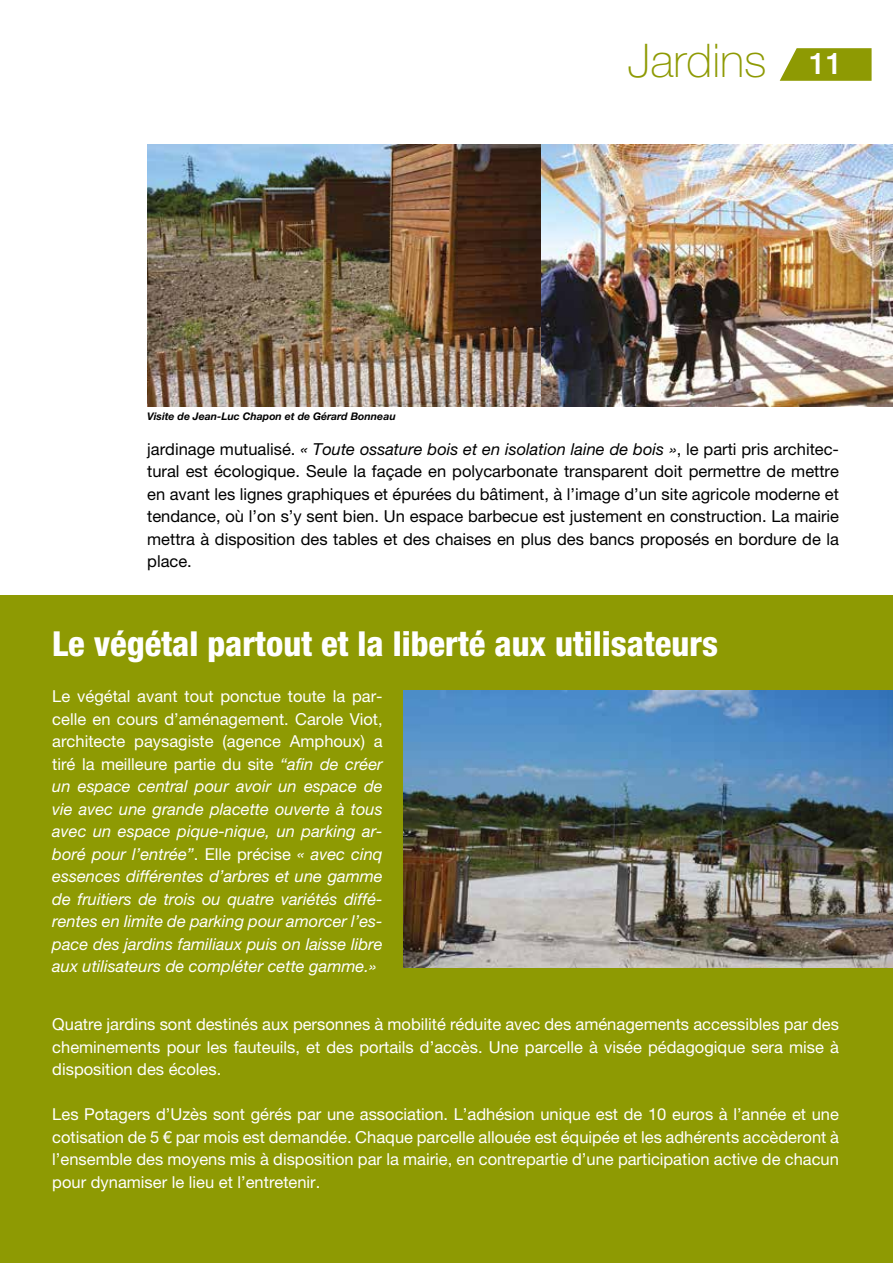
<style>
.page{position:relative;width:893px;height:1263px;background:#fff}
.page>*{position:absolute;margin:0;border:0;box-sizing:border-box;transform-origin:0 0}
.t1{font:100 46.5px "Helvetica Neue LT Pro";color:#8e9a03}
.t2{font:800 condensed 34.5px "Helvetica Neue LT Pro";color:#fff}
.t3{font:16.5px/22.5px "Helvetica Neue LT Pro";color:#fff;text-align:justify}
.t4{font:italic 16.5px/22.5px "Helvetica Neue LT Pro";color:#fff;text-align:justify}
.t5{font:16.5px/22.5px "Helvetica Neue LT Pro";color:#000;text-align:justify}
.t6{font:italic 700 10.5px "Helvetica Neue LT Pro";color:#000}
.s1{font-weight:500;font-size:30px;color:#fff}
.s2{font-style:italic}
.s3{font-style:normal}
</style>
<div class="page">
<div style="left:0;top:595px;width:893px;height:668px;background:#8e9a03"></div>
<svg style="left:780px;top:48px;width:92px;height:33px;background:#99a41d"></svg>
<img style="left:147px;top:144px;width:746px;height:262px">
<img style="left:404px;top:690px;width:489px;height:278px">
<p class="t6" style="left:147px;top:410px;width:250px">Visite de Jean-Luc Chapon et de Gérard Bonneau</p>
<h1 class="t1" style="left:628px;top:34px;width:216px">Jardins <span class="s1">11</span></h1>
<p class="t5" style="left:147px;top:437px;width:693px">jardinage mutualisé. <span class="s2">« Toute ossature bois et en isolation laine de bois »</span>, le parti pris architec&shy;tural est écologique. Seule la façade en polycarbonate transparent doit permettre de mettre en avant les lignes graphiques et épurées du bâtiment, à l’image d’un site agricole moderne et tendance, où l’on s’y sent bien. Un espace barbecue est justement en construction. La mairie mettra à disposition des tables et des chaises en plus des bancs proposés en bordure de la place.</p>
<h2 class="t2" style="left:52px;top:622px;width:667px">Le végétal partout et la liberté aux utilisateurs</h2>
<p class="t4" style="left:52px;top:685px;width:332px"><span class="s3">Le végétal avant tout ponctue toute la par&shy;celle en cours d’aménagement. Carole Viot, architecte paysagiste (agence Amphoux) a tiré la meilleure partie du site</span> “afin de créer un espace central pour avoir un espace de vie avec une grande placette ouverte à tous avec un espace pique-nique, un parking ar&shy;boré pour l’entrée”<span class="s3">. Elle précise</span> « avec cinq essences différentes d’arbres et une gamme de fruitiers de trois ou quatre variétés diffé&shy;rentes en limite de parking pour amorcer l’es&shy;pace des jardins familiaux puis on laisse libre aux utilisateurs de compléter cette gamme.»</p>
<p class="t3" style="left:52px;top:1013px;width:788px">Quatre jardins sont destinés aux personnes à mobilité réduite avec des aménagements accessibles par des cheminements pour les fauteuils, et des portails d’accès. Une parcelle à visée pédagogique sera mise à disposition des écoles.</p>
<p class="t3" style="left:52px;top:1103px;width:788px">Les Potagers d’Uzès sont gérés par une association. L’adhésion unique est de 10 euros à l’année et une cotisation de 5 € par mois est demandée. Chaque parcelle allouée est équipée et les adhérents accèderont à l’ensemble des moyens mis à disposition par la mairie, en contrepartie d’une participation active de chacun pour dynamiser le lieu et l’entretenir.</p>
</div>
